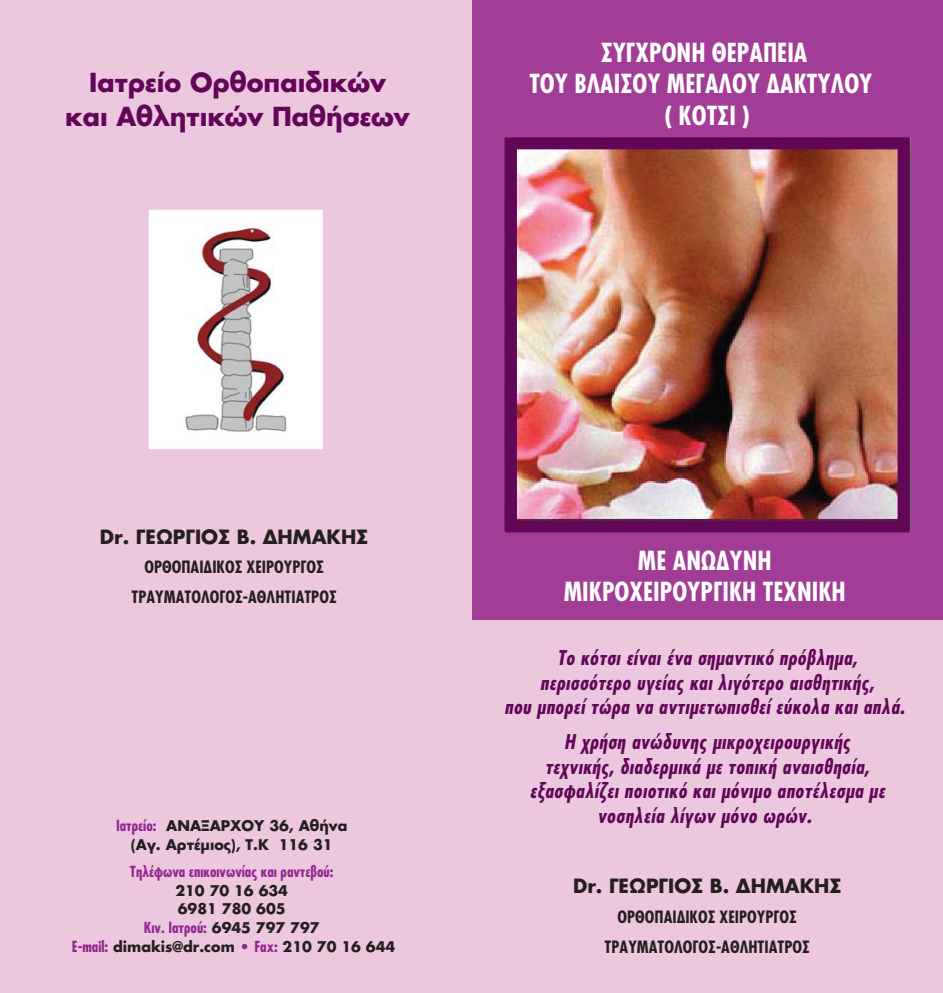
<style>
.page{position:relative;width:943px;height:993px;background:#fff}
.page>*{position:absolute;margin:0;border:0;box-sizing:border-box;transform-origin:0 0}
.t1{font:700 28px/33.6px "Kp Linea";color:#620658;text-align:center}
.t2{font:700 27.12px/31.5px "Kp Linea Condensed";color:#fff;text-align:center}
.t3{font:italic 700 21px/24.5px "Kp Linea Condensed";letter-spacing:.025em;color:#620658;text-align:center}
.t4{font:700 21px "Kp Linea";color:#231f20}
.t5{font:700 17.5px/29.8px "Kp Linea Condensed";color:#231f20;text-align:center}
.t6{font:700 15.75px/18.9px "Kp Linea";color:#231f20;text-align:center}
.t7{font:700 15.75px "Kp Linea Condensed";color:#90268f}
.s1{font-family:"Kp Linea Condensed";color:#90268f}
.s2{font-family:"Kp Linea";color:#231f20}
.s3{color:#90268f}
</style>
<div class="page">
<div style="left:471px;top:0;width:472px;height:620px;background:#a13d96"></div>
<img style="left:505px;top:138px;width:404px;height:394px">
<div style="left:471px;top:620px;width:472px;height:372px;background:#ecc7de"></div>
<div style="left:0;top:0;width:471px;height:992px;background:#ecc7de"></div>
<img style="left:148px;top:209px;width:175px;height:241px">
<h1 class="t1" style="left:65px;top:65px;width:346px">Ιατρείο Ορθοπαιδικών και Αθλητικών Παθήσεων</h1>
<p class="t2" style="left:529px;top:37px;width:345px">ΣΥΓΧΡΟΝΗ ΘΕΡΑΠΕΙΑ<br>ΤΟΥ ΒΛΑΙΣΟΥ ΜΕΓΑΛΟΥ ΔΑΚΤΥΛΟΥ ( ΚΟΤΣΙ )</p>
<p class="t4" style="left:100px;top:523px;width:270px">Dr. ΓΕΩΡΓΙΟΣ Β. ΔΗΜΑΚΗΣ</p>
<p class="t5" style="left:132px;top:552px;width:207px">ΟΡΘΟΠΑΙΔΙΚΟΣ ΧΕΙΡΟΥΡΓΟΣ<br>ΤΡΑΥΜΑΤΟΛΟΓΟΣ-ΑΘΛΗΤΙΑΤΡΟΣ</p>
<p class="t6" style="left:116px;top:816px;width:233px"><span class="s1">Ιατρείο:</span> ΑΝΑΞΑΡΧΟΥ 36, Αθήνα (Αγ. Αρτέµιος), Τ.Κ 116 31</p>
<p class="t7" style="left:130px;top:861px;width:205px">Τηλέφωνα επικοινωνίας και ραντεβού:</p>
<p class="t6" style="left:175px;top:880px;width:114px;text-align:left">210 70 16 634<br>6981 780 605</p>
<p class="t7" style="left:144px;top:918px;width:177px">Kιν. Ιατρού: <span class="s2">6945 797 797</span></p>
<p class="t6" style="left:72px;top:936px;width:325px"><span class="s1">E-mail:</span> dimakis@dr.com <span class="s3">•</span> <span class="s1">Fax:</span> 210 70 16 644</p>
<p class="t2" style="left:563px;top:544px;width:284px">ΜΕ ΑΝΩΔΥΝΗ<br>ΜΙΚΡΟΧΕΙΡΟΥΡΓΙΚΗ ΤΕΧΝΙΚΗ</p>
<p class="t3" style="left:504px;top:645px;width:401px">Το κότσι είναι ένα σηµαντικό πρόβληµα,<br>περισσότερο υγείας και λιγότερο αισθητικής,<br>που µπορεί τώρα να αντιµετωπισθεί εύκολα και απλά.</p>
<p class="t3" style="left:529px;top:729px;width:356px">Η χρήση ανώδυνης µικροχειρουργικής τεχνικής, διαδερµικά µε τοπική αναισθησία, εξασφαλίζει ποιοτικό και µόνιµο αποτέλεσµα µε νοσηλεία λίγων µόνο ωρών.</p>
<p class="t4" style="left:573px;top:872px;width:270px">Dr. ΓΕΩΡΓΙΟΣ Β. ΔΗΜΑΚΗΣ</p>
<p class="t5" style="left:604px;top:901px;width:207px">ΟΡΘΟΠΑΙΔΙΚΟΣ ΧΕΙΡΟΥΡΓΟΣ<br>ΤΡΑΥΜΑΤΟΛΟΓΟΣ-ΑΘΛΗΤΙΑΤΡΟΣ</p>
</div>
